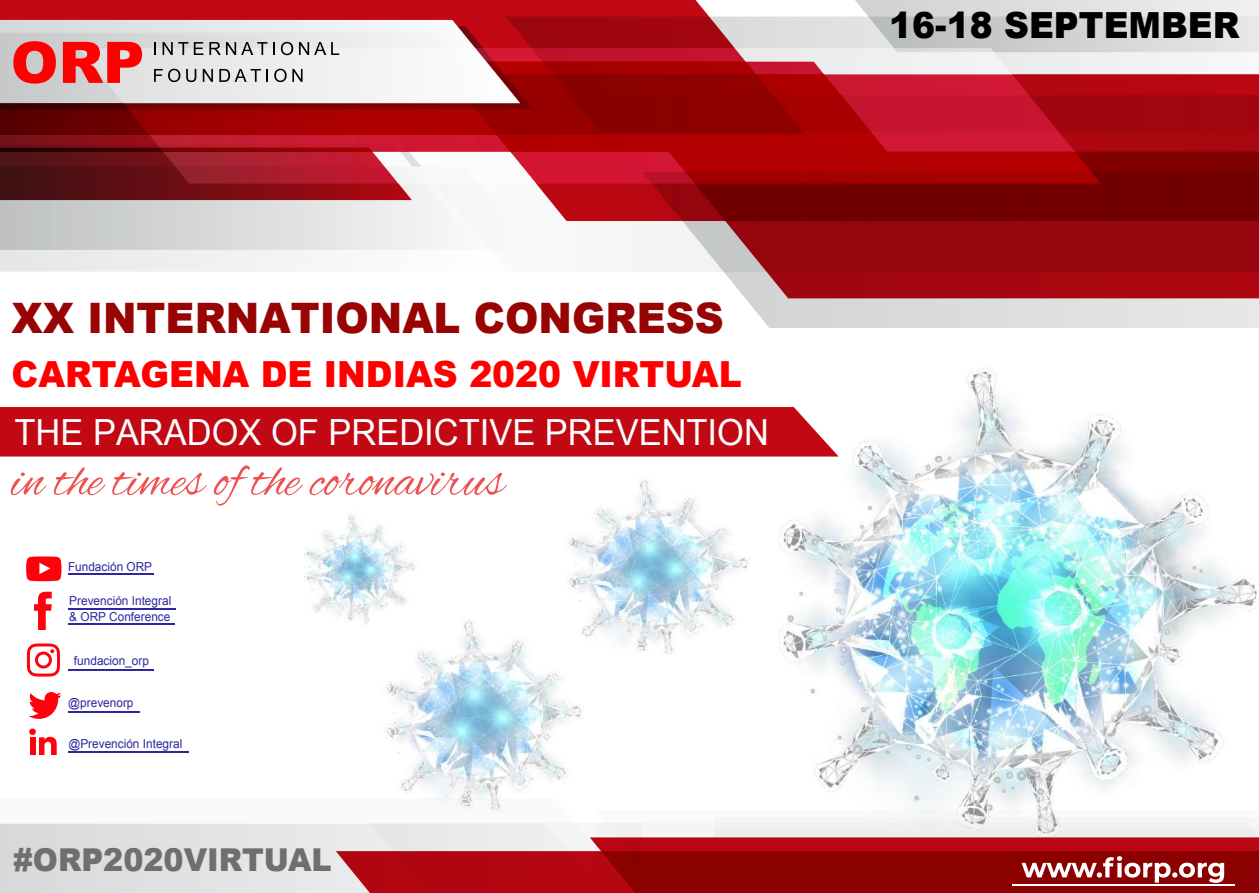
<style>
.page{position:relative;width:1259px;height:893px;background:#fff}
.page>*{position:absolute;margin:0;border:0;box-sizing:border-box;transform-origin:0 0}
.t1{font:54px "Alex Brush";color:#ef5151;scale:.96 1}
.t2{font:900 42px "Arial";color:#980404;scale:.96 1}
.t3{font:36px "Arial";color:#fff;scale:.96 1}
.t4{font:900 36px "Arial";color:#f00;scale:.96 1}
.t5{font:900 36px "Arial";color:#000;scale:.96 1}
.t6{font:900 31.5px "Arial";color:#6f6f6e;scale:.96 1}
.t7{font:12.3px/16.4px "Arial";color:#2d269d;scale:.96 1}
</style>
<div class="page">
<img style="left:779px;top:368px;width:479px;height:442px">
<img style="left:304px;top:514px;width:111px;height:110px">
<img style="left:375px;top:611px;width:207px;height:187px">
<img style="left:558px;top:480px;width:190px;height:184px">
<div style="left:0;top:407px;width:838px;height:50px;background:#c10813"></div>
<svg style="left:642px;top:810px;width:617px;height:14px"></svg>
<svg style="left:0;top:798px;width:642px;height:26px"></svg>
<svg style="left:0;top:0;width:805px;height:20px;background:#c7242e"></svg>
<svg style="left:0;top:116px;width:79px;height:29px;background:#670609"></svg>
<svg style="left:829px;top:0;width:430px;height:17px;background:#e1e2e2"></svg>
<svg style="left:0;top:145px;width:363px;height:127px;background:#bca8aa"></svg>
<svg style="left:724px;top:272px;width:535px;height:56px;background:#c68387"></svg>
<svg style="left:363px;top:132px;width:896px;height:140px"></svg>
<svg style="left:506px;top:17px;width:753px;height:115px;background:#c38186"></svg>
<svg style="left:79px;top:48px;width:1022px;height:136px;background:#b4252e"></svg>
<svg style="left:28px;top:692px;width:33px;height:27px"></svg>
<svg style="left:27px;top:643px;width:33px;height:34px"></svg>
<svg style="left:26px;top:556px;width:36px;height:25px"></svg>
<svg style="left:34px;top:592px;width:18px;height:38px"></svg>
<div style="left:30px;top:737px;width:5px;height:18px;background:#ff000d"></div>
<div style="left:29px;top:728px;width:7px;height:7px;background:#ff000d;border-radius:50%"></div>
<svg style="left:39px;top:737px;width:18px;height:18px"></svg>
<svg style="left:0;top:824px;width:1259px;height:69px;background:#c07174"></svg>
<svg style="left:0;top:20px;width:533px;height:96px"></svg>
<hr style="left:68px;top:573px;width:86px;height:1px;background:#2d269d">
<hr style="left:1012px;top:884px;width:222px;height:2px;background:#fcfcfc">
<hr style="left:68px;top:669px;width:86px;height:1px;background:#2d269d">
<hr style="left:68px;top:711px;width:71px;height:2px;background:#2d269d">
<hr style="left:68px;top:752px;width:121px;height:1px;background:#2d269d">
<hr style="left:68px;top:623px;width:107px;height:2px;background:#2d269d">
<hr style="left:68px;top:608px;width:107px;height:2px;background:#2d269d">
<h2 class="t2" style="left:12px;top:287px;width:743px">XX INTERNATIONAL CONGRESS</h2>
<h3 class="t4" style="left:12px;top:348px;width:762px">CARTAGENA DE INDIAS 2020 VIRTUAL</h3>
<h3 class="t3" style="left:15px;top:409px;width:787px">THE PARADOX OF PREDICTIVE PREVENTION</h3>
<h1 class="t1" style="left:12px;top:450px;width:514px">in the times of the coronavirus</h1>
<p class="t7" style="left:68px;top:559px;width:89px">Fundación ORP</p>
<p class="t7" style="left:69px;top:592px;width:108px">Prevención Integral &amp; ORP Conference</p>
<p class="t7" style="left:74px;top:652px;width:80px">fundacion_orp</p>
<p class="t7" style="left:68px;top:694px;width:70px">@prevenorp</p>
<p class="t7" style="left:68px;top:735px;width:120px">@Prevención Integral</p>
<h3 class="t6" style="left:13px;top:837px;width:333px">#ORP2020VIRTUAL</h3>
<h3 class="t5" style="left:889px;top:-1px;width:366px">16-18 SEPTEMBER</h3>
</div>
